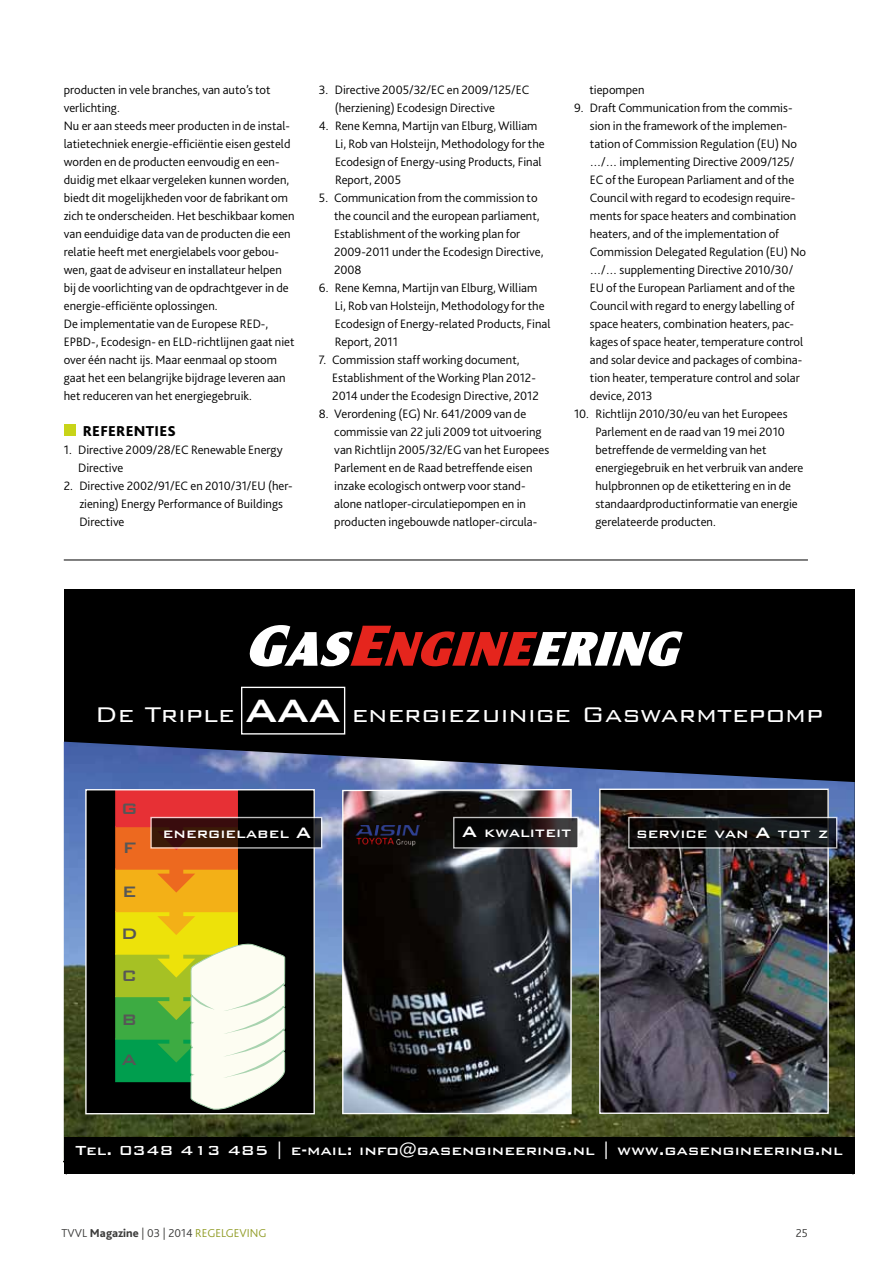
<style>
.page{position:relative;width:893px;height:1263px;background:#fff}
.page>*{position:absolute;margin:0;border:0;box-sizing:border-box;transform-origin:0 0}
.t1{font:300 28.35px "Bank Gothic BT";color:#fff}
.t2{font:500 20.25px "Bank Gothic BT";color:#575756}
.t3{font:500 17.55px "Bank Gothic BT";color:#fff}
.t4{font:800 15px "Bliss 2";letter-spacing:.015em;color:#000}
.t5{font:300 12.75px/18px "Bliss 2";color:#000}
.t6{font:300 12px "Bliss 2";color:#3c3c3b}
.s1{font-weight:500;font-size:43.2px}
.s2{font-size:20.25px}
.s3{font-weight:800}
.s4{color:#919c26}
</style>
<div class="page">
<div style="left:64px;top:425px;width:11px;height:11px;background:#c8d419"></div>
<hr style="left:64px;top:560px;width:744px;height:1px;background:#000">
<div style="left:64px;top:589px;width:791px;height:153px;background:#000"></div>
<img style="left:64px;top:742px;width:791px;height:395px">
<svg style="left:341px;top:788px;width:231px;height:327px;background:#3b3b3e"></svg>
<svg style="left:455px;top:819px;width:122px;height:27px;background:#181516"></svg>
<div style="left:453px;top:817px;width:126px;height:31px;border:1px solid #fff"></div>
<svg style="left:250px;top:625px;width:433px;height:41px"></svg>
<img style="left:601px;top:791px;width:226px;height:321px">
<div style="left:599px;top:789px;width:230px;height:325px;border:1px solid #fff"></div>
<svg style="left:630px;top:819px;width:205px;height:27px;background:#101113"></svg>
<div style="left:628px;top:817px;width:209px;height:31px;border:1px solid #fff"></div>
<div style="left:86px;top:790px;width:228px;height:324px;background:#000"></div>
<svg style="left:115px;top:791px;width:170px;height:318px"></svg>
<div style="left:85px;top:789px;width:230px;height:325px;border:1px solid #fff"></div>
<img style="left:351px;top:819px;width:71px;height:27px">
<svg style="left:152px;top:819px;width:168px;height:27px"></svg>
<div style="left:150px;top:817px;width:172px;height:31px;border:1px solid #fff"></div>
<div style="left:241px;top:687px;width:104px;height:47px;border:1px solid #fff"></div>
<div style="left:64px;top:1137px;width:791px;height:37px;background:#000"></div>
<p class="t5" style="left:64px;top:82px;width:232px">producten in vele branches, van auto’s tot verlichting.<br>Nu er aan steeds meer producten in de instal&shy;latietechniek energie-efficiëntie eisen gesteld worden en de producten eenvoudig en een&shy;duidig met elkaar vergeleken kunnen worden, biedt dit mogelijkheden voor de fabrikant om zich te onderscheiden. Het beschikbaar komen van eenduidige data van de producten die een relatie heeft met energielabels voor gebou&shy;wen, gaat de adviseur en installateur helpen bij de voorlichting van de opdrachtgever in de energie-efficiënte oplossingen.<br>De implementatie van de Europese RED-, EPBD-, Ecodesign- en ELD-richtlijnen gaat niet over één nacht ijs. Maar eenmaal op stoom gaat het een belangrijke bijdrage leveren aan het reduceren van het energiegebruik.</p>
<p class="t4" style="left:83px;top:426px;width:95px">REFERENTIES</p>
<p class="t5" style="left:78px;top:442px;width:206px;text-indent:-14px">1. Directive 2009/28/EC Renewable Energy<br>Directive</p>
<p class="t5" style="left:79px;top:478px;width:215px;text-indent:-16px">2. Directive 2002/91/EC en 2010/31/EU (her&shy;ziening) Energy Performance of Buildings<br>Directive</p>
<p class="t5" style="left:335px;top:82px;width:196px;text-indent:-16px">3. Directive 2005/32/EC en 2009/125/EC (herziening) Ecodesign Directive</p>
<p class="t5" style="left:335px;top:118px;width:211px;text-indent:-16px">4. Rene Kemna, Martijn van Elburg, William Li, Rob van Holsteijn, Methodology for the Ecodesign of Energy-using Products, Final Report, 2005</p>
<p class="t5" style="left:334px;top:190px;width:211px;text-indent:-15px">5. Communication from the commission to the council and the european parliament, Establishment of the working plan for 2009-2011 under the Ecodesign Directive, 2008</p>
<p class="t5" style="left:335px;top:280px;width:217px;text-indent:-16px">6. Rene Kemna, Martijn van Elburg, William Li, Rob van Holsteijn, Methodology for the Ecodesign of Energy-related Products, Final Report, 2011</p>
<p class="t5" style="left:332px;top:352px;width:208px;text-indent:-13px">7. Commission staff working document,<br>Establishment of the Working Plan 2012-<br>2014 under the Ecodesign Directive, 2012</p>
<p class="t5" style="left:334px;top:406px;width:216px;text-indent:-15px">8. Verordening (EG) Nr. 641/2009 van de commissie van 22 juli 2009 tot uitvoering van Richtlijn 2005/32/EG van het Europees Parlement en de Raad betreffende eisen inzake ecologisch ontwerp voor stand&shy;alone natloper-circulatiepompen en in producten ingebouwde natloper-circula-</p>
<p class="t5" style="left:589px;top:82px;width:57px">tiepompen</p>
<p class="t5" style="left:590px;top:100px;width:218px;text-indent:-16px">9. Draft Communication from the commis&shy;sion in the framework of the implemen&shy;tation of Commission Regulation (EU) No …/… implementing Directive 2009/125/ EC of the European Parliament and of the Council with regard to ecodesign require&shy;ments for space heaters and combination heaters, and of the implementation of Commission Delegated Regulation (EU) No …/… supplementing Directive 2010/30/ EU of the European Parliament and of the Council with regard to energy labelling of space heaters, combination heaters, pac&shy;kages of space heater, temperature control and solar device and packages of combina&shy;tion heater, temperature control and solar device, 2013</p>
<p class="t5" style="left:595px;top:406px;width:209px;text-indent:-21px">10. Richtlijn 2010/30/eu van het Europees Parlement en de raad van 19 mei 2010 betreffende de vermelding van het energiegebruik en het verbruik van andere hulpbronnen op de etikettering en in de standaardproductinformatie van energie gerelateerde producten.</p>
<h1 class="t1" style="left:95px;top:702px;width:730px">De Triple <span class="s1">AAA</span> energiezuinige Gaswarmtepomp</h1>
<h2 class="t2" style="left:121px;top:798px;width:19px">G</h2>
<h2 class="t2" style="left:123px;top:838px;width:15px">F</h2>
<h2 class="t2" style="left:122px;top:881px;width:17px">E</h2>
<h2 class="t2" style="left:121px;top:924px;width:19px">D</h2>
<h2 class="t2" style="left:121px;top:965px;width:18px">C</h2>
<h2 class="t2" style="left:121px;top:1009px;width:18px">B</h2>
<h2 class="t2" style="left:121px;top:1050px;width:17px">A</h2>
<h3 class="t3" style="left:163px;top:824px;width:150px">energielabel <span class="s2">A</span></h3>
<h3 class="t3" style="left:462px;top:824px;width:111px"><span class="s2">A</span> kwaliteit</h3>
<h3 class="t3" style="left:636px;top:824px;width:194px">service van <span class="s2">A</span> tot z</h3>
<h3 class="t3" style="left:75px;top:1141px;width:769px">Tel. 0348 413 485 | e-mail: info@gasengineering.nl | www.gasengineering.nl</h3>
<p class="t6" style="left:62px;top:1228px;width:206px">TVVL <span class="s3">Magazine</span> | 03 | 2014 <span class="s4">REGELGEVING</span></p>
<p class="t6" style="left:796px;top:1228px;width:14px">25</p>
</div>
